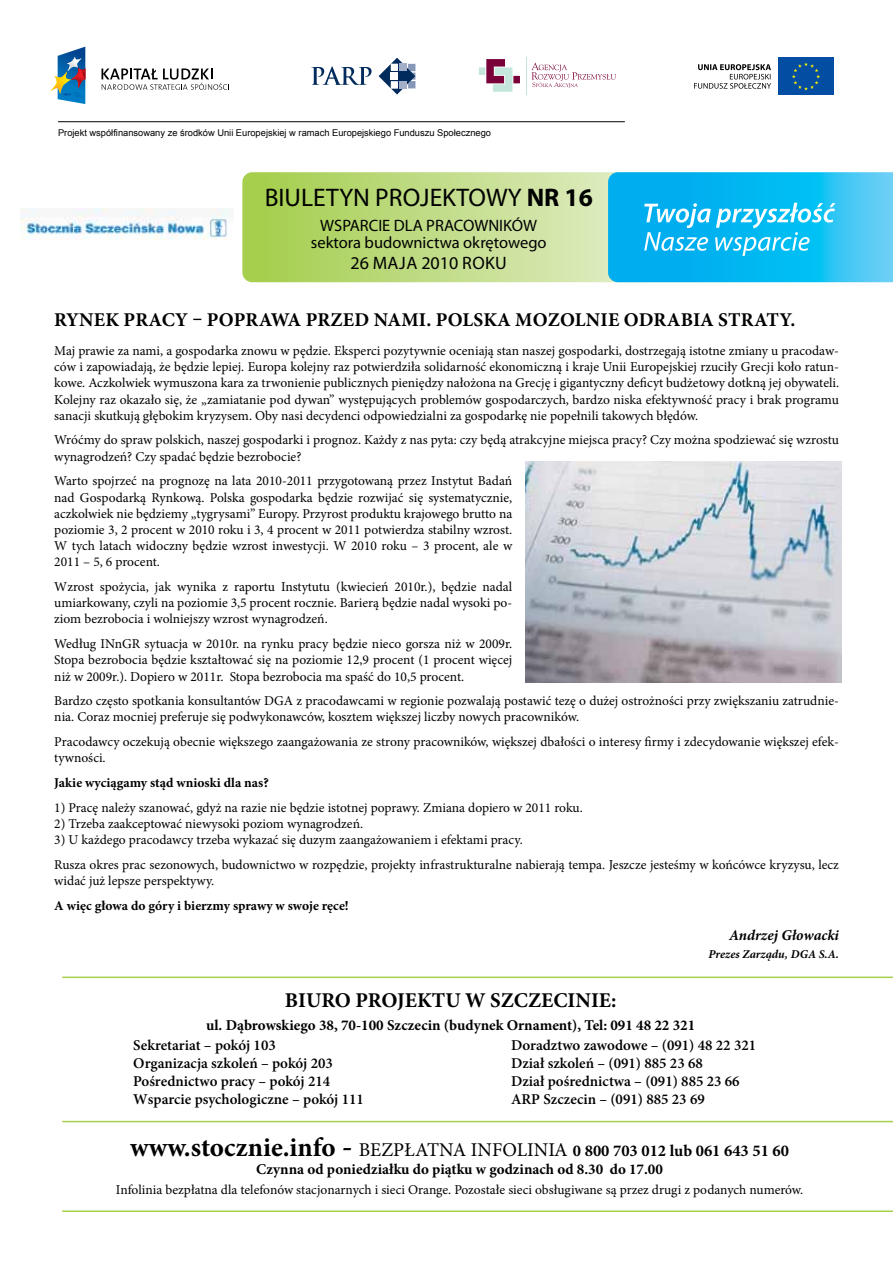
<style>
.page{position:relative;width:893px;height:1263px;background:#fff}
.page>*{position:absolute;margin:0;border:0;box-sizing:border-box;transform-origin:0 0}
.t1{font:25.5px "Myriad Pro";color:#000}
.t2{font:700 21px "Minion Pro";letter-spacing:-.005em;color:#000}
.t3{font:700 19.5px "Minion Pro";letter-spacing:.01em;color:#000}
.t4{font:18px "Myriad Pro";color:#000}
.t5{font:700 16.5px "Minion Pro";color:#000}
.t6{font:16.5px/16.5px "Myriad Pro";color:#000;text-align:center}
.t7{font:600 15px/18px "Minion Pro";color:#000}
.t8{font:700 15px "Minion Pro";color:#000}
.t9{font:italic 700 15px "Minion Pro";letter-spacing:-.005em;color:#000}
.t10{font:13.5px/16.2px "Minion Pro";color:#000;text-align:justify}
.t11{font:700 13.5px "Minion Pro";color:#000}
.t12{font:italic 700 12px "Minion Pro";color:#000}
.t13{font:9.3px "Arial";color:#000}
.s1{font-weight:700}
.s2{font-size:27px}
.s3{font-size:30px}
.s4{font-weight:400;font-size:19.5px}
</style>
<div class="page">
<svg style="left:242px;top:172px;width:366px;height:110px;background:#bfdb84"></svg>
<div style="left:778px;top:58px;width:56px;height:37px;background:#034ea2"></div>
<svg style="left:792px;top:62px;width:28px;height:28px"></svg>
<svg style="left:694px;top:64px;width:77px;height:25px"></svg>
<svg style="left:379px;top:58px;width:36px;height:37px"></svg>
<svg style="left:311px;top:66px;width:61px;height:19px"></svg>
<hr style="left:58px;top:121px;width:567px;height:1px;background:#000">
<svg style="left:479px;top:59px;width:41px;height:33px"></svg>
<svg style="left:531px;top:63px;width:85px;height:25px"></svg>
<hr style="left:526px;top:57px;width:1px;height:38px;background:#c5e6dc">
<svg style="left:102px;top:68px;width:127px;height:22px"></svg>
<svg style="left:50px;top:47px;width:35px;height:57px"></svg>
<svg style="left:608px;top:172px;width:285px;height:110px;background:#25bff2"></svg>
<img style="left:20px;top:208px;width:209px;height:32px">
<img style="left:525px;top:461px;width:316px;height:222px">
<hr style="left:62px;top:1121px;width:831px;height:1px;background:#a5cf4d">
<hr style="left:62px;top:976px;width:831px;height:2px;background:#a5cf4d">
<hr style="left:62px;top:1210px;width:831px;height:2px;background:#a5cf4d">
<p class="t13" style="left:58px;top:127px;width:434px">Projekt współfinansowany ze środków Unii Europejskiej w ramach Europejskiego Funduszu Społecznego</p>
<h1 class="t1" style="left:265px;top:182px;width:330px">BIULETYN PROJEKTOWY <span class="s1">NR 16</span></h1>
<p class="t6" style="left:311px;top:217px;width:237px">WSPARCIE DLA PRACOWNIKÓW sektora budownictwa okrętowego</p>
<h3 class="t4" style="left:350px;top:251px;width:48px">26 maja</h3>
<h3 class="t4" style="left:421px;top:251px;width:53px">2010 roku</h3>
<h3 class="t3" style="left:54px;top:306px;width:742px">Rynek pracy – poprawa przed nami. Polska mozolnie odrabia straty.</h3>
<p class="t10" style="left:54px;top:343px;width:786px">Maj prawie za nami, a gospodarka znowu w pędzie. Eksperci pozytywnie oceniają stan naszej gospodarki, dostrzegają istotne zmiany u pracodaw&shy;ców i zapowiadają, że będzie lepiej. Europa kolejny raz potwierdziła solidarność ekonomiczną i kraje Unii Europejskiej rzuciły Grecji koło ratun&shy;kowe. Aczkolwiek wymuszona kara za trwonienie publicznych pieniędzy nałożona na Grecję i gigantyczny deficyt budżetowy dotkną jej obywateli.<br>Kolejny raz okazało się, że „zamiatanie pod dywan” występujących problemów gospodarczych, bardzo niska efektywność pracy i brak programu sanacji skutkują głębokim kryzysem. Oby nasi decydenci odpowiedzialni za gospodarkę nie popełnili takowych błędów.</p>
<p class="t10" style="left:54px;top:432px;width:786px">Wróćmy do spraw polskich, naszej gospodarki i prognoz. Każdy z nas pyta: czy będą atrakcyjne miejsca pracy? Czy można spodziewać się wzrostu wynagrodzeń? Czy spadać będzie bezrobocie?</p>
<p class="t10" style="left:54px;top:473px;width:459px">Warto spojrzeć na prognozę na lata 2010-2011 przygotowaną przez Instytut Badań nad Gospodarką Rynkową. Polska gospodarka będzie rozwijać się systematycznie, aczkolwiek nie będziemy „tygrysami” Europy. Przyrost produktu krajowego brutto na poziomie 3, 2 procent w 2010 roku i 3, 4 procent w 2011 potwierdza stabilny wzrost.<br>W tych latach widoczny będzie wzrost inwestycji. W 2010 roku – 3 procent, ale w 2011 – 5, 6 procent.</p>
<p class="t10" style="left:54px;top:579px;width:459px">Wzrost spożycia, jak wynika z raportu Instytutu (kwiecień 2010r.), będzie nadal umiarkowany, czyli na poziomie 3,5 procent rocznie. Barierą będzie nadal wysoki po&shy;ziom bezrobocia i wolniejszy wzrost wynagrodzeń.</p>
<p class="t10" style="left:54px;top:636px;width:460px">Według INnGR sytuacja w 2010r. na rynku pracy będzie nieco gorsza niż w 2009r.<br>Stopa bezrobocia będzie kształtować się na poziomie 12,9 procent (1 procent więcej niż w 2009r.). Dopiero w 2011r. Stopa bezrobocia ma spaść do 10,5 procent.</p>
<p class="t10" style="left:54px;top:693px;width:786px">Bardzo często spotkania konsultantów DGA z pracodawcami w regionie pozwalają postawić tezę o dużej ostrożności przy zwiększaniu zatrudnie&shy;nia. Coraz mocniej preferuje się podwykonawców, kosztem większej liczby nowych pracowników.</p>
<p class="t10" style="left:54px;top:734px;width:786px">Pracodawcy oczekują obecnie większego zaangażowania ze strony pracowników, większej dbałości o interesy firmy i zdecydowanie większej efek&shy;tywności.</p>
<p class="t11" style="left:54px;top:773px;width:216px">Jakie wyciągamy stąd wnioski dla nas?</p>
<p class="t10" style="left:54px;top:799px;width:530px">1) Pracę należy szanować, gdyż na razie nie będzie istotnej poprawy. Zmiana dopiero w 2011 roku.</p>
<p class="t10" style="left:54px;top:816px;width:310px">2) Trzeba zaakceptować niewysoki poziom wynagrodzeń.</p>
<p class="t10" style="left:54px;top:827px;width:786px;line-height:24.8px">3) U każdego pracodawcy trzeba wykazać się duzym zaangażowaniem i efektami pracy.<br>Rusza okres prac sezonowych, budownictwo w rozpędzie, projekty infrastrukturalne nabierają tempa. Jeszcze jesteśmy w końcówce kryzysu, lecz</p>
<p class="t10" style="left:54px;top:873px;width:162px">widać już lepsze perspektywy.</p>
<p class="t11" style="left:54px;top:896px;width:296px">A więc głowa do góry i bierzmy sprawy w swoje ręce!</p>
<p class="t9" style="left:729px;top:924px;width:111px">Andrzej Głowacki</p>
<p class="t12" style="left:708px;top:946px;width:132px">Prezes Zarządu, DGA S.A.</p>
<h2 class="t2" style="left:285px;top:986px;width:135px">BIURO PROJEKT</h2>
<h2 class="t2" style="left:445px;top:986px;width:58px">U WSZCZECINIE</h2>
<h2 class="t2" style="left:611px;top:986px;width:7px">:</h2>
<p class="t8" style="left:206px;top:1014px;width:491px">ul. Dąbrowskiego 38, 70-100 Szczecin (budynek Ornament), Tel: 091 48 22 321</p>
<p class="t7" style="left:133px;top:1036px;width:232px">Sekretariat – pokój 103<br>Organizacja szkoleń – pokój 203<br>Pośrednictwo pracy – pokój 214<br>Wsparcie psychologiczne – pokój 111</p>
<p class="t7" style="left:511px;top:1036px;width:247px">Doradztwo zawodowe – (091) 48 22 321<br>Dział szkoleń – (091) 885 23 68<br>Dział pośrednictwa – (091) 885 23 66<br>ARP Szczecin – (091) 885 23 69</p>
<p class="t5" style="left:130px;top:1139px;width:660px"><span class="s2">www.stocznie.info</span> <span class="s3">-</span> <span class="s4">BEZPŁATNA INFOLINIA</span> 0 800 703 012 lub 061 643 51 60</p>
<p class="t8" style="left:256px;top:1158px;width:408px">Czynna od poniedziałku do piątku w godzinach od 8.30 do 17.00</p>
<p class="t10" style="left:116px;top:1182px;width:689px">Infolinia bezpłatna dla telefonów stacjonarnych i sieci Orange. Pozostałe sieci obsługiwane są przez drugi z podanych numerów.</p>
</div>
